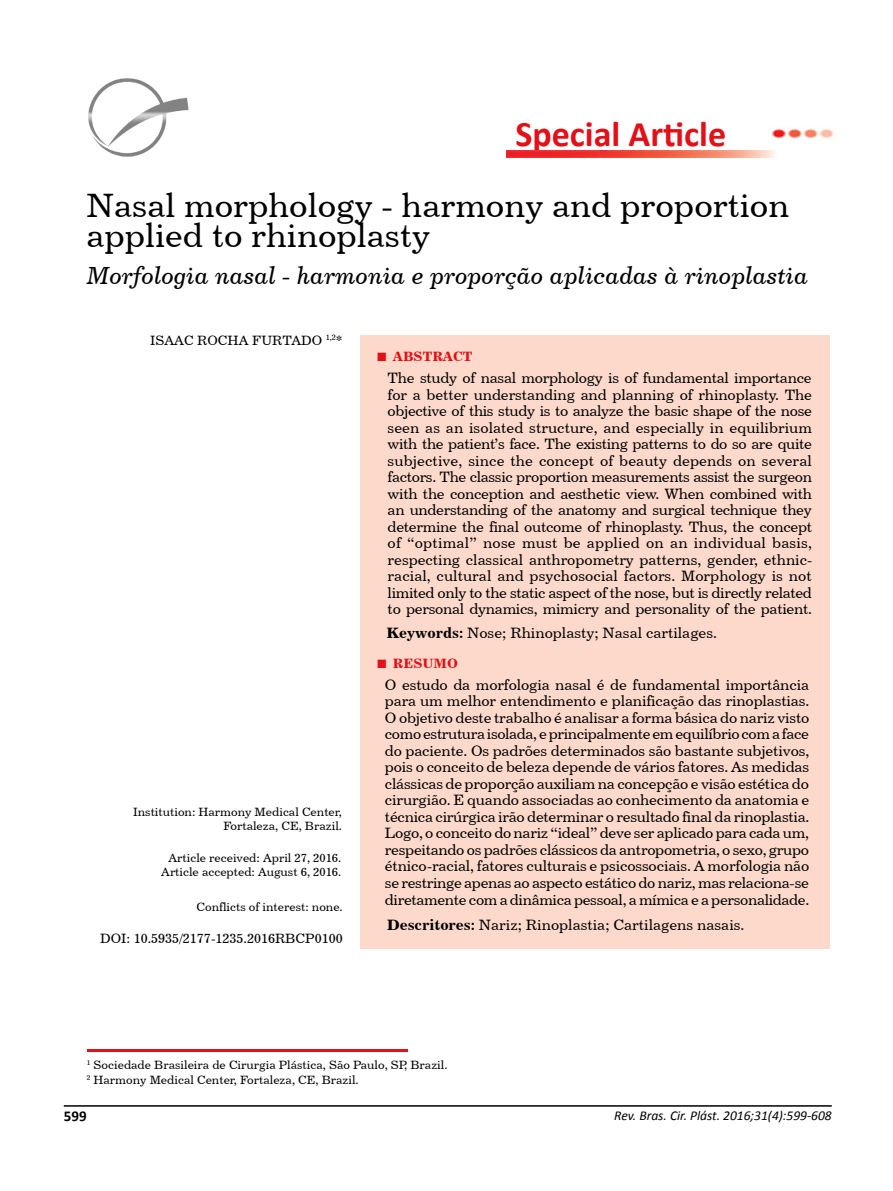
<style>
.page{position:relative;width:893px;height:1191px;background:#fff}
.page>*{position:absolute;margin:0;border:0;box-sizing:border-box;transform-origin:0 0}
.t1{font:700 36px "Calibri";color:#e21018}
.t2{font:33.75px/30px "Century 731 BT Roman A";color:#000}
.t3{font:24.75px "Century 731 BT Italic A";color:#000}
.t4{font:15px/16.5px "Century 731 BT Roman A";letter-spacing:-.02em;color:#000;text-align:justify}
.t5{font:15px "Century 731 BT Roman A";color:#000}
.t6{font:700 15px "Calibri";color:#000}
.t7{font:13.5px "Century 731 BT Roman A";color:#000}
.t8{font:italic 13.5px "Calibri";color:#000}
.t9{font:13.5px "Century 731 BT Bold A";color:#e21018}
.t10{font:12px/14.4px "Century 731 BT Roman A";color:#000;text-align:right}
.s1{font-family:"Times New Roman";font-weight:700;font-size:18px}
.s2{font-family:"Century 731 BT Bold A"}
</style>
<div class="page">
<hr style="left:64px;top:1105px;width:768px;height:1px;background:#000">
<img style="left:88px;top:78px;width:101px;height:79px">
<div style="left:360px;top:335px;width:470px;height:613px;background:#fcd9ca"></div>
<hr style="left:87px;top:1049px;width:320px;height:3px;background:#e21018">
<img style="left:771px;top:128px;width:63px;height:11px">
<img style="left:507px;top:150px;width:268px;height:8px">
<h1 class="t1" style="left:515px;top:112px;width:212px">Special Article</h1>
<h2 class="t2" style="left:86px;top:189px;width:704px">Nasal morphology - harmony and proportion applied to rhinoplasty</h2>
<h3 class="t3" style="left:87px;top:260px;width:723px">Morfologia nasal - harmonia e proporção aplicadas à rinoplastia</h3>
<p class="t7" style="left:150px;top:332px;width:194px">ISAAC ROCHA FURTADO <sup>1,2</sup>*</p>
<p class="t10" style="left:133px;top:804px;width:210px">Institution: Harmony Medical Center,<br>Fortaleza, CE, Brazil.</p>
<p class="t10" style="left:161px;top:850px;width:181px">Article received: April 27, 2016.<br>Article accepted: August 6, 2016.</p>
<p class="t10" style="left:196px;top:900px;width:148px">Conflicts of interest: none.</p>
<p class="t7" style="left:100px;top:929px;width:244px">DOI: 10.5935/2177-1235.2016RBCP0100</p>
<p class="t9" style="left:376px;top:347px;width:98px"><span class="s1">■</span> ABSTRACT</p>
<p class="t4" style="left:388px;top:369px;width:426px">The study of nasal morphology is of fundamental importance for a better understanding and planning of rhinoplasty. The objective of this study is to analyze the basic shape of the nose seen as an isolated structure, and especially in equilibrium with the patient’s face. The existing patterns to do so are quite subjective, since the concept of beauty depends on several factors. The classic proportion measurements assist the surgeon with the conception and aesthetic view. When combined with an understanding of the anatomy and surgical technique they determine the final outcome of rhinoplasty. Thus, the concept of “optimal” nose must be applied on an individual basis, respecting classical anthropometry patterns, gender, ethnic&shy;racial, cultural and psychosocial factors. Morphology is not limited only to the static aspect of the nose, but is directly related to personal dynamics, mimicry and personality of the patient.</p>
<p class="t5" style="left:387px;top:623px;width:332px"><span class="s2">Keywords:</span> Nose; Rhinoplasty; Nasal cartilages.</p>
<p class="t9" style="left:376px;top:655px;width:83px"><span class="s1">■</span> RESUMO</p>
<p class="t4" style="left:385px;top:676px;width:426px">O estudo da morfologia nasal é de fundamental importância para um melhor entendimento e planificação das rinoplastias.<br>O objetivo deste trabalho é analisar a forma básica do nariz visto como estrutura isolada, e principalmente em equilíbrio com a face do paciente. Os padrões determinados são bastante subjetivos, pois o conceito de beleza depende de vários fatores. As medidas clássicas de proporção auxiliam na concepção e visão estética do cirurgião. E quando associadas ao conhecimento da anatomia e técnica cirúrgica irão determinar o resultado final da rinoplastia.<br>Logo, o conceito do nariz “ideal” deve ser aplicado para cada um, respeitando os padrões clássicos da antropometria, o sexo, grupo étnico-racial, fatores culturais e psicossociais. A morfologia não se restringe apenas ao aspecto estático do nariz, mas relaciona-se diretamente com a dinâmica pessoal, a mímica e a personalidade.</p>
<p class="t5" style="left:387px;top:915px;width:359px"><span class="s2">Descritores:</span> Nariz; Rinoplastia; Cartilagens nasais.</p>
<p class="t10" style="left:87px;top:1057px;width:362px;line-height:15px;text-align:left"><sup>1</sup> Sociedade Brasileira de Cirurgia Plástica, São Paulo, SP, Brazil.<br><sup>2</sup> Harmony Medical Center, Fortaleza, CE, Brazil.</p>
<p class="t6" style="left:64px;top:1106px;width:24px">599</p>
<p class="t8" style="left:614px;top:1106px;width:219px">Rev. Bras. Cir. Plást. 2016;31(4):599-608</p>
</div>
